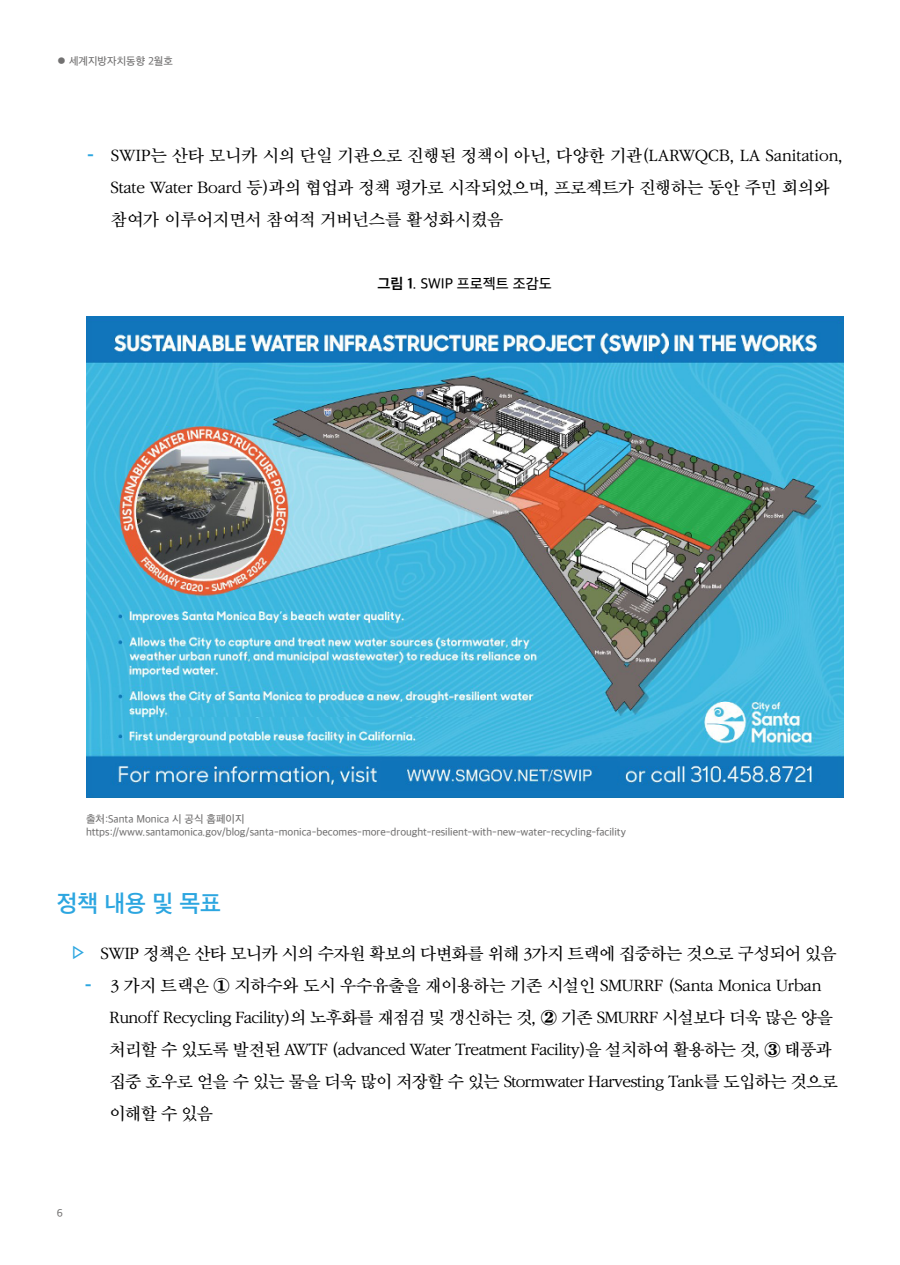
<style>
.page{position:relative;width:900px;height:1265px;background:#fff}
.page>*{position:absolute;margin:0;border:0;box-sizing:border-box;transform-origin:0 0}
.t1{font:600 24px "Apple SD Gothic Neo";color:#2ca6e0}
.t2{font:18px/32px "SD Myeongjo b Md";letter-spacing:-.03em;color:#000}
.t3{font:18px/32px "SD Myeongjo b Md";color:#000}
.t4{font:800 18px "Apple SD Gothic Neo";color:#2ca6e0}
.t5{font:100 18px "Apple SD Gothic Neo";color:#2ca6e0}
.t6{font:500 15px "Apple SD Gothic Neo";color:#000}
.t7{font:500 11px/13.2px "Apple SD Gothic Neo";color:#727171}
.s1{font-weight:700}
</style>
<div class="page">
<img style="left:86px;top:316px;width:757px;height:481px">
<p class="t7" style="left:69px;top:56px;width:105px">세계지방자치동향 2월호</p>
<p class="t4" style="left:87px;top:145px;width:8px">-</p>
<p class="t3" style="left:111px;top:140px;width:734px">SWIP는 산타 모니카 시의 단일 기관으로 진행된 정책이 아닌, 다양한 기관(LARWQCB, LA Sanitation,<br>State Water Board 등)과의 협업과 정책 평가로 시작되었으며, 프로젝트가 진행하는 동안 주민 회의와 참여가 이루어지면서 참여적 거버넌스를 활성화시켰음</p>
<p class="t6" style="left:378px;top:276px;width:176px"><span class="s1">그림 1</span>. SWIP 프로젝트 조감도</p>
<p class="t7" style="left:86px;top:813px;width:542px">출처:Santa Monica 시 공식 홈페이지 https://www.santamonica.gov/blog/santa-monica-becomes-more-drought-resilient-with-new-water-recycling-facility</p>
<h1 class="t1" style="left:57px;top:890px;width:166px">정책 내용 및 목표</h1>
<p class="t5" style="left:71px;top:944px;width:17px">▷</p>
<p class="t4" style="left:85px;top:975px;width:8px">-</p>
<p class="t2" style="left:110px;top:937px;width:730px;text-indent:-9px">SWIP 정책은 산타 모니카 시의 수자원 확보의 다변화를 위해 3가지 트랙에 집중하는 것으로 구성되어 있음 3 가지 트랙은 ① 지하수와 도시 우수유출을 재이용하는 기존 시설인 SMURRF (Santa Monica Urban Runoff Recycling Facility)의 노후화를 재점검 및 갱신하는 것, ② 기존 SMURRF 시설보다 더욱 많은 양을 처리할 수 있도록 발전된 AWTF (advanced Water Treatment Facility)을 설치하여 활용하는 것, ③ 태풍과 집중 호우로 얻을 수 있는 물을 더욱 많이 저장할 수 있는 Stormwater Harvesting Tank를 도입하는 것으로 이해할 수 있음</p>
<p class="t7" style="left:57px;top:1207px;width:8px">6</p>
</div>
